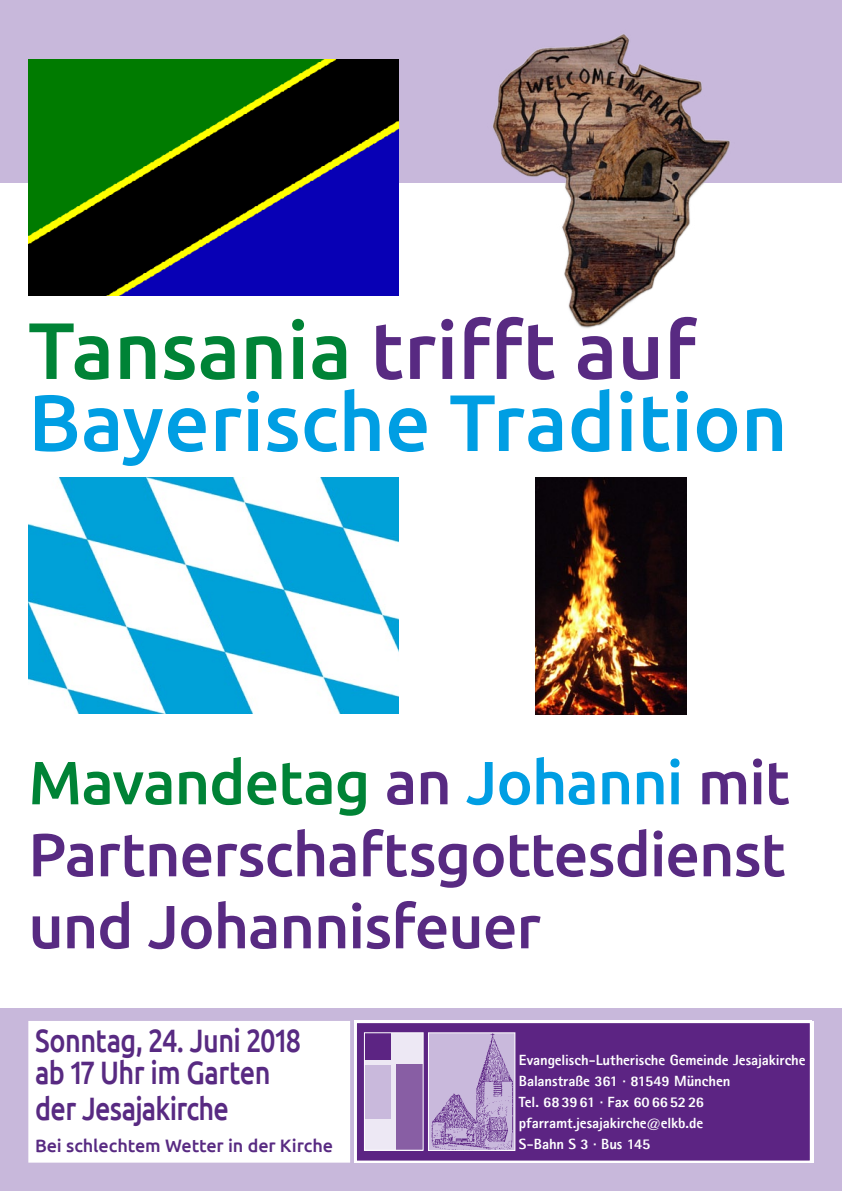
<style>
.page{position:relative;width:842px;height:1191px;background:#fff}
.page>*{position:absolute;margin:0;border:0;box-sizing:border-box;transform-origin:0 0}
.t1{font:500 80px/72px "Ubuntu";color:#009ee3}
.t2{font:500 61px/72px "Ubuntu";letter-spacing:-.02em;color:#582a82;text-align:justify}
.t3{font:500 32.4px/32.4px "Ubuntu";letter-spacing:-.02em;color:#582a82;scale:.83 1}
.t4{font:500 18px "Ubuntu";letter-spacing:-.005em;color:#582a82}
.t5{font:800 14.8px/21px "Agfa Rotis Sans Serif";letter-spacing:-.005em;color:#fff}
.s1{color:#008336}
.s2{color:#582a82}
.s3{color:#009ee3}
</style>
<div class="page">
<div style="left:0;top:0;width:842px;height:183px;background:#c8b8db"></div>
<div style="left:0;top:1008px;width:842px;height:183px;background:#c8b8db"></div>
<svg style="left:355px;top:1021px;width:457px;height:141px;background:#642f89"></svg>
<img style="left:430px;top:1034px;width:82px;height:114px">
<div style="left:428px;top:1032px;width:87px;height:118px;border:1px solid #fff"></div>
<div style="left:364px;top:1032px;width:59px;height:118px;background:#ede8f4"></div>
<div style="left:396px;top:1064px;width:27px;height:86px;background:#885ea4"></div>
<div style="left:364px;top:1064px;width:27px;height:54px;background:#c9b9dc"></div>
<div style="left:364px;top:1032px;width:27px;height:27px;background:#5c2483"></div>
<div style="left:364px;top:1032px;width:60px;height:118px;border:1px solid #fff"></div>
<div style="left:29px;top:1021px;width:321px;height:141px;background:#fff"></div>
<img style="left:28px;top:60px;width:370px;height:235px">
<img style="left:28px;top:477px;width:370px;height:236px">
<img style="left:535px;top:477px;width:152px;height:237px">
<img style="left:493px;top:34px;width:237px;height:294px">
<h1 class="t1" style="left:28px;top:311px;width:761px"><span class="s1">Tansania</span> <span class="s2">trifft auf<br></span>Bayerische Tradition</h1>
<h2 class="t2" style="left:28px;top:744px;width:763px"><span class="s1">Mavandetag</span> an <span class="s3">Johanni</span> mit Partnerschaftsgottesdienst und Johannisfeuer</h2>
<h3 class="t3" style="left:35px;top:1022px;width:322px">Sonntag, 24. Juni 2018 ab 17 Uhr im Garten</h3>
<h3 class="t3" style="left:35px;top:1091px;width:235px">der Jesajakirche</h3>
<p class="t4" style="left:35px;top:1134px;width:300px">Bei schlechtem Wetter in der Kirche</p>
<p class="t5" style="left:519px;top:1049px;width:288px">Evangelisch-Lutherische Gemeinde Jesajakirche<br>Balanstraße 361 · 81549 München<br>Tel. 683961 · Fax 60665226 pfarramt.jesajakirche@elkb.de<br>S-Bahn S 3 · Bus 145</p>
</div>
